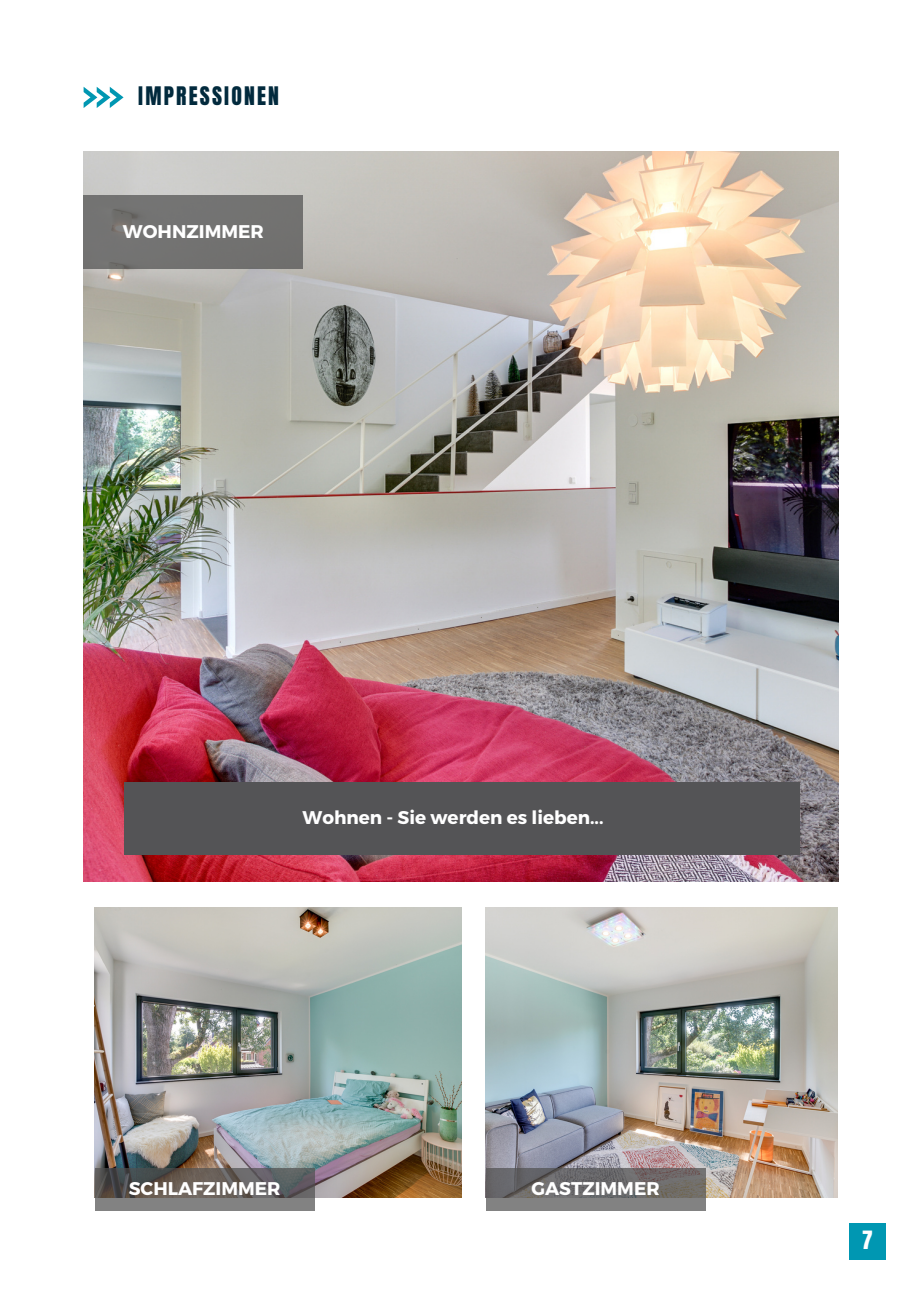
<style>
.page{position:relative;width:918px;height:1289px;background:#fff}
.page>*{position:absolute;margin:0;border:0;box-sizing:border-box;transform-origin:0 0}
.t1{font:21.75px "Anton";letter-spacing:.1em;color:#022a3d}
.t2{font:21.45px "Anton";color:#fff}
.t3{font:700 18.3px "Montserrat";color:#fff}
</style>
<div class="page">
<img style="left:83px;top:152px;width:755px;height:729px">
<img style="left:486px;top:907px;width:352px;height:290px">
<img style="left:95px;top:907px;width:366px;height:290px">
<div style="left:124px;top:782px;width:676px;height:72px;background:#545456"></div>
<div style="left:849px;top:1223px;width:37px;height:36px;background:#0097b2"></div>
<svg style="left:84px;top:87px;width:40px;height:21px"></svg>
<div style="left:83px;top:195px;width:220px;height:73px;background:#737371"></div>
<svg style="left:486px;top:1168px;width:219px;height:42px"></svg>
<svg style="left:95px;top:1168px;width:220px;height:42px"></svg>
<h2 class="t1" style="left:138px;top:80px;width:142px">IMPRESSIONEN</h2>
<p class="t3" style="left:123px;top:219px;width:142px">WOHNZIMMER</p>
<p class="t3" style="left:302px;top:805px;width:303px">Wohnen - Sie werden es lieben...</p>
<h2 class="t3" style="left:129px;top:1176px;width:153px">SCHLAFZIMMER</h2>
<h2 class="t3" style="left:532px;top:1176px;width:130px">GASTZIMMER</h2>
<h1 class="t2" style="left:862px;top:1224px;width:12px">7</h1>
</div>
